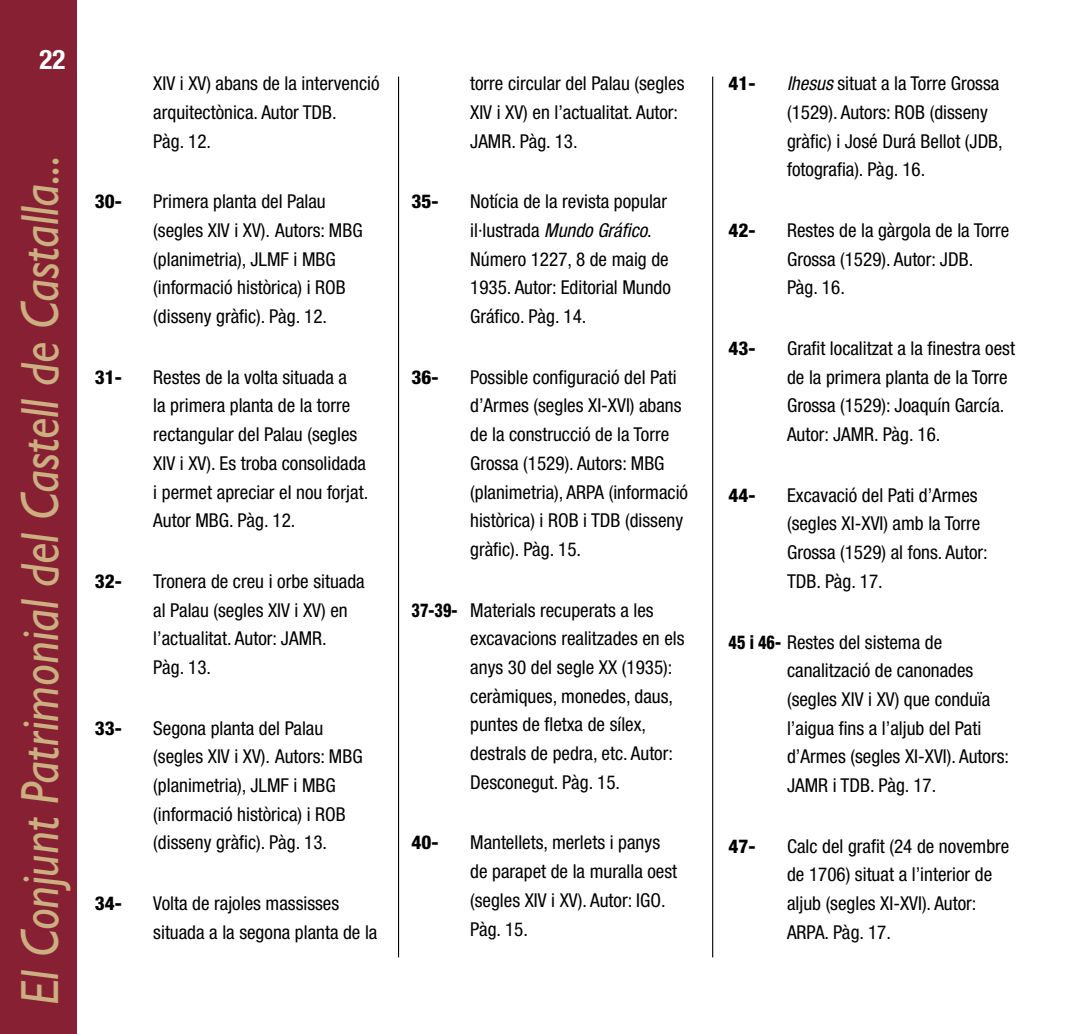
<style>
.page{position:relative;width:1085px;height:1034px;background:#fff}
.page>*{position:absolute;margin:0;border:0;box-sizing:border-box;transform-origin:0 0}
.t1{font:italic 54px "Gill Sans";color:#cbaf81;scale:.9 1}
.t2{font:700 condensed 27px "Helvetica Neue";color:#fff}
.t3{font:condensed 19.12px/28.8px "Helvetica Neue LT Std";color:#000}
.t4{font:800 condensed 19.12px "Helvetica Neue LT Std";color:#000}
.s1{font-style:italic}
.s2{font-weight:800}
</style>
<div class="page">
<div style="left:0;top:0;width:77px;height:1033px;background:#882034"></div>
<hr style="left:712px;top:77px;width:1px;height:880px;background:#000">
<hr style="left:398px;top:77px;width:1px;height:880px;background:#000">
<h2 class="t2" style="left:39px;top:43px;width:27px">22</h2>
<h1 class="t1" style="left:9px;top:1004px;width:945px;rotate:-90deg">El Conjunt Patrimonial del Castell de Castalla...</h1>
<p class="t3" style="left:153px;top:69px;width:228px">XIV i XV) abans de la intervenció arquitectònica. Autor TDB.<br>Pàg. 12.</p>
<p class="t4" style="left:95px;top:189px;width:28px">30-</p>
<p class="t3" style="left:153px;top:187px;width:211px">Primera planta del Palau (segles XIV i XV). Autors: MBG (planimetria), JLMF i MBG (informació històrica) i ROB (disseny gràfic). Pàg. 12.</p>
<p class="t4" style="left:95px;top:365px;width:28px">31-</p>
<p class="t3" style="left:153px;top:362px;width:216px">Restes de la volta situada a<br>la primera planta de la torre rectangular del Palau (segles<br>XIV i XV). Es troba consolidada i permet apreciar el nou forjat.<br>Autor MBG. Pàg. 12.</p>
<p class="t4" style="left:95px;top:569px;width:28px">32-</p>
<p class="t3" style="left:153px;top:566px;width:213px">Tronera de creu i orbe situada al Palau (segles XIV i XV) en l’actualitat. Autor: JAMR.<br>Pàg. 13.</p>
<p class="t4" style="left:95px;top:715px;width:28px">33-</p>
<p class="t3" style="left:153px;top:713px;width:211px">Segona planta del Palau (segles XIV i XV). Autors: MBG (planimetria), JLMF i MBG (informació històrica) i ROB (disseny gràfic). Pàg. 13.</p>
<p class="t4" style="left:95px;top:891px;width:28px">34-</p>
<p class="t3" style="left:153px;top:888px;width:226px">Volta de rajoles massisses situada a la segona planta de la</p>
<p class="t3" style="left:470px;top:69px;width:216px">torre circular del Palau (segles<br>XIV i XV) en l’actualitat. Autor:<br>JAMR. Pàg. 13.</p>
<p class="t4" style="left:411px;top:189px;width:28px">35-</p>
<p class="t3" style="left:470px;top:187px;width:202px">Notícia de la revista popular il·lustrada <span class="s1">Mundo Gráfico</span>.<br>Número 1227, 8 de maig de<br>1935. Autor: Editorial Mundo<br>Gráfico. Pàg. 14.</p>
<p class="t4" style="left:411px;top:365px;width:28px">36-</p>
<p class="t3" style="left:470px;top:362px;width:219px">Possible configuració del Pati d’Armes (segles XI-XVI) abans de la construcció de la Torre<br>Grossa (1529). Autors: MBG (planimetria), ARPA (informació històrica) i ROB i TDB (disseny gràfic). Pàg. 15.</p>
<p class="t3" style="left:470px;top:595px;width:216px;text-indent:-58px"><span class="s2">37-39-</span> Materials recuperats a les excavacions realitzades en els anys 30 del segle XX (1935): ceràmiques, monedes, daus, puntes de fletxa de sílex, destrals de pedra, etc. Autor:<br>Desconegut. Pàg. 15.</p>
<p class="t4" style="left:411px;top:830px;width:28px">40-</p>
<p class="t3" style="left:470px;top:828px;width:208px">Mantellets, merlets i panys de parapet de la muralla oest (segles XIV i XV). Autor: IGO.<br>Pàg. 15.</p>
<p class="t4" style="left:728px;top:72px;width:28px">41-</p>
<p class="t3" style="left:787px;top:69px;width:217px"><span class="s1">Ihesus</span> situat a la Torre Grossa (1529). Autors: ROB (disseny gràfic) i José Durá Bellot (JDB, fotografia). Pàg. 16.</p>
<p class="t4" style="left:728px;top:218px;width:28px">42-</p>
<p class="t3" style="left:787px;top:216px;width:224px">Restes de la gàrgola de la Torre<br>Grossa (1529). Autor: JDB.<br>Pàg. 16.</p>
<p class="t4" style="left:728px;top:336px;width:28px">43-</p>
<p class="t3" style="left:787px;top:333px;width:229px">Grafit localitzat a la finestra oest de la primera planta de la Torre<br>Grossa (1529): Joaquín García.<br>Autor: JAMR. Pàg. 16.</p>
<p class="t4" style="left:728px;top:483px;width:28px">44-</p>
<p class="t3" style="left:787px;top:480px;width:202px">Excavació del Pati d’Armes (segles XI-XVI) amb la Torre<br>Grossa (1529) al fons. Autor:<br>TDB. Pàg. 17.</p>
<p class="t3" style="left:787px;top:627px;width:223px;text-indent:-58px"><span class="s2">45 i 46-</span> Restes del sistema de canalització de canonades (segles XIV i XV) que conduïa l’aigua fins a l’aljub del Pati d’Armes (segles XI-XVI). Autors:<br>JAMR i TDB. Pàg. 17.</p>
<p class="t4" style="left:728px;top:833px;width:28px">47-</p>
<p class="t3" style="left:787px;top:831px;width:224px">Calc del grafit (24 de novembre de 1706) situat a l’interior de aljub (segles XI-XVI). Autor:<br>ARPA. Pàg. 17.</p>
</div>
